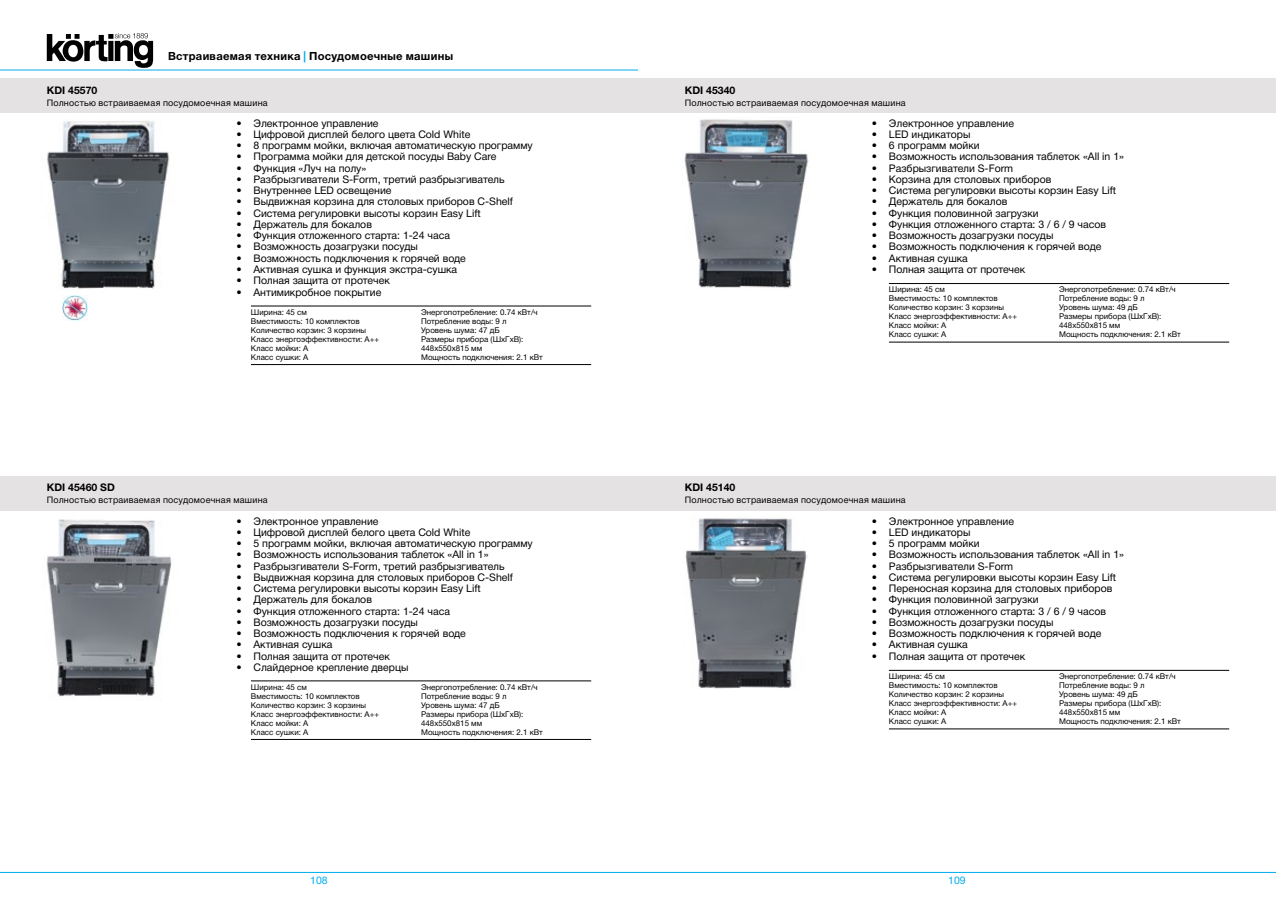
<style>
.page{position:relative;width:1276px;height:915px;background:#fff}
.page>*{position:absolute;margin:0;border:0;box-sizing:border-box;transform-origin:0 0}
.t1{font:700 11.25px "Helvetica Neue Cyr";letter-spacing:.025em;color:#000}
.t2{font:10.5px "Helvetica Neue Cyr";color:#000}
.t3{font:700 10.5px "Helvetica Neue Cyr";color:#000}
.t4{font:10.5px "Helvetica Neue Cyr";color:#00aeef}
.t5{font:9px "Helvetica Neue Cyr";letter-spacing:.025em;color:#000}
.t6{font:7.95px/9px "Helvetica Neue Cyr";color:#000}
.s1{color:#00aeef}
</style>
<div class="page">
<hr style="left:638px;top:871px;width:638px;height:1px;background:#00aeef">
<hr style="left:0;top:871px;width:638px;height:1px;background:#00aeef">
<hr style="left:0;top:70px;width:638px;height:1px;background:#00aeef">
<svg style="left:47px;top:33px;width:106px;height:35px"></svg>
<div style="left:0;top:476px;width:638px;height:34px;background:#e4e2e2"></div>
<div style="left:0;top:79px;width:638px;height:34px;background:#e4e2e2"></div>
<img style="left:47px;top:120px;width:123px;height:169px">
<img style="left:46px;top:519px;width:126px;height:181px">
<hr style="left:251px;top:680px;width:340px;height:1px;background:#000">
<hr style="left:251px;top:738px;width:340px;height:1px;background:#000">
<hr style="left:251px;top:305px;width:340px;height:1px;background:#000">
<hr style="left:251px;top:364px;width:340px;height:1px;background:#000">
<div style="left:638px;top:79px;width:638px;height:34px;background:#e4e2e2"></div>
<div style="left:638px;top:476px;width:638px;height:34px;background:#e4e2e2"></div>
<hr style="left:889px;top:283px;width:340px;height:1px;background:#000">
<hr style="left:889px;top:341px;width:340px;height:1px;background:#000">
<hr style="left:889px;top:669px;width:340px;height:1px;background:#000">
<hr style="left:889px;top:728px;width:340px;height:1px;background:#000">
<img style="left:684px;top:119px;width:125px;height:170px">
<img style="left:685px;top:518px;width:122px;height:171px">
<img style="left:63px;top:296px;width:25px;height:24px">
<p class="t1" style="left:168px;top:50px;width:286px">Встраиваемая техника <span class="s1">|</span> Посудомоечные машины</p>
<p class="t3" style="left:47px;top:84px;width:52px">KDI 45570</p>
<p class="t5" style="left:47px;top:97px;width:222px">Полностью встраиваемая посудомоечная машина</p>
<p class="t3" style="left:685px;top:84px;width:52px">KDI 45340</p>
<p class="t5" style="left:685px;top:97px;width:222px">Полностью встраиваемая посудомоечная машина</p>
<p class="t2" style="left:236px;top:117px;width:144px">• Электронное управление</p>
<p class="t2" style="left:236px;top:128px;width:235px">• Цифровой дисплей белого цвета Cold White</p>
<p class="t2" style="left:236px;top:140px;width:298px">• 8 программ мойки, включая автоматическую программу</p>
<p class="t2" style="left:236px;top:151px;width:261px">• Программа мойки для детской посуды Baby Care</p>
<p class="t2" style="left:236px;top:162px;width:131px">• Функция «Луч на полу»</p>
<p class="t2" style="left:236px;top:173px;width:270px">• Разбрызгиватели S-Form, третий разбрызгиватель</p>
<p class="t2" style="left:236px;top:185px;width:157px">• Внутреннее LED освещение</p>
<p class="t2" style="left:236px;top:196px;width:278px">• Выдвижная корзина для столовых приборов C-Shelf</p>
<p class="t2" style="left:236px;top:207px;width:246px">• Система регулировки высоты корзин Easy Lift</p>
<p class="t2" style="left:236px;top:218px;width:137px">• Держатель для бокалов</p>
<p class="t2" style="left:236px;top:230px;width:215px">• Функция отложенного старта: 1-24 часа</p>
<p class="t2" style="left:236px;top:241px;width:183px">• Возможность дозагрузки посуды</p>
<p class="t2" style="left:236px;top:252px;width:231px">• Возможность подключения к горячей воде</p>
<p class="t2" style="left:236px;top:263px;width:222px">• Активная сушка и функция экстра-сушка</p>
<p class="t2" style="left:236px;top:275px;width:155px">• Полная защита от протечек</p>
<p class="t2" style="left:236px;top:286px;width:146px">• Антимикробное покрытие</p>
<p class="t6" style="left:251px;top:307px;width:130px">Ширина: 45 см<br>Вместимость: 10 комплектов<br>Количество корзин: 3 корзины<br>Класс энергоэффективности: А++<br>Класс мойки: А<br>Класс сушки: А</p>
<p class="t6" style="left:421px;top:307px;width:123px">Энергопотребление: 0.74 кВт/ч<br>Потребление воды: 9 л<br>Уровень шума: 47 дБ<br>Размеры прибора (ШxГxВ):<br>448х550х815 мм<br>Мощность подключения: 2.1 кВт</p>
<p class="t2" style="left:872px;top:117px;width:144px">• Электронное управление</p>
<p class="t2" style="left:872px;top:128px;width:100px">• LED индикаторы</p>
<p class="t2" style="left:872px;top:140px;width:109px">• 6 программ мойки</p>
<p class="t2" style="left:872px;top:151px;width:254px">• Возможность использования таблеток «All in 1»</p>
<p class="t2" style="left:872px;top:162px;width:143px">• Разбрызгиватели S-Form</p>
<p class="t2" style="left:872px;top:173px;width:181px">• Корзина для столовых приборов</p>
<p class="t2" style="left:872px;top:185px;width:246px">• Система регулировки высоты корзин Easy Lift</p>
<p class="t2" style="left:872px;top:196px;width:137px">• Держатель для бокалов</p>
<p class="t2" style="left:872px;top:207px;width:168px">• Функция половинной загрузки</p>
<p class="t2" style="left:872px;top:218px;width:236px">• Функция отложенного старта: 3 / 6 / 9 часов</p>
<p class="t2" style="left:872px;top:230px;width:183px">• Возможность дозагрузки посуды</p>
<p class="t2" style="left:872px;top:241px;width:231px">• Возможность подключения к горячей воде</p>
<p class="t2" style="left:872px;top:252px;width:97px">• Активная сушка</p>
<p class="t2" style="left:872px;top:263px;width:155px">• Полная защита от протечек</p>
<p class="t6" style="left:889px;top:285px;width:130px">Ширина: 45 см<br>Вместимость: 10 комплектов<br>Количество корзин: 3 корзины<br>Класс энергоэффективности: А++<br>Класс мойки: А<br>Класс сушки: А</p>
<p class="t6" style="left:1059px;top:285px;width:123px">Энергопотребление: 0.74 кВт/ч<br>Потребление воды: 9 л<br>Уровень шума: 49 дБ<br>Размеры прибора (ШxГxВ):<br>448х550х815 мм<br>Мощность подключения: 2.1 кВт</p>
<p class="t3" style="left:47px;top:481px;width:70px">KDI 45460 SD</p>
<p class="t5" style="left:47px;top:495px;width:222px">Полностью встраиваемая посудомоечная машина</p>
<p class="t3" style="left:685px;top:481px;width:52px">KDI 45140</p>
<p class="t5" style="left:685px;top:495px;width:222px">Полностью встраиваемая посудомоечная машина</p>
<p class="t2" style="left:236px;top:515px;width:144px">• Электронное управление</p>
<p class="t2" style="left:236px;top:526px;width:235px">• Цифровой дисплей белого цвета Cold White</p>
<p class="t2" style="left:236px;top:537px;width:298px">• 5 программ мойки, включая автоматическую программу</p>
<p class="t2" style="left:236px;top:548px;width:254px">• Возможность использования таблеток «All in 1»</p>
<p class="t2" style="left:236px;top:560px;width:270px">• Разбрызгиватели S-Form, третий разбрызгиватель</p>
<p class="t2" style="left:236px;top:571px;width:278px">• Выдвижная корзина для столовых приборов C-Shelf</p>
<p class="t2" style="left:236px;top:582px;width:246px">• Система регулировки высоты корзин Easy Lift</p>
<p class="t2" style="left:236px;top:593px;width:137px">• Держатель для бокалов</p>
<p class="t2" style="left:236px;top:605px;width:215px">• Функция отложенного старта: 1-24 часа</p>
<p class="t2" style="left:236px;top:616px;width:183px">• Возможность дозагрузки посуды</p>
<p class="t2" style="left:236px;top:627px;width:231px">• Возможность подключения к горячей воде</p>
<p class="t2" style="left:236px;top:638px;width:97px">• Активная сушка</p>
<p class="t2" style="left:236px;top:650px;width:155px">• Полная защита от протечек</p>
<p class="t2" style="left:236px;top:661px;width:173px">• Слайдерное крепление дверцы</p>
<p class="t6" style="left:251px;top:682px;width:130px">Ширина: 45 см<br>Вместимость: 10 комплектов<br>Количество корзин: 3 корзины<br>Класс энергоэффективности: А++<br>Класс мойки: А<br>Класс сушки: А</p>
<p class="t6" style="left:421px;top:682px;width:123px">Энергопотребление: 0.74 кВт/ч<br>Потребление воды: 9 л<br>Уровень шума: 47 дБ<br>Размеры прибора (ШxГxВ):<br>448х550х815 мм<br>Мощность подключения: 2.1 кВт</p>
<p class="t2" style="left:872px;top:515px;width:144px">• Электронное управление</p>
<p class="t2" style="left:872px;top:526px;width:100px">• LED индикаторы</p>
<p class="t2" style="left:872px;top:537px;width:109px">• 5 программ мойки</p>
<p class="t2" style="left:872px;top:548px;width:254px">• Возможность использования таблеток «All in 1»</p>
<p class="t2" style="left:872px;top:560px;width:143px">• Разбрызгиватели S-Form</p>
<p class="t2" style="left:872px;top:571px;width:246px">• Система регулировки высоты корзин Easy Lift</p>
<p class="t2" style="left:872px;top:582px;width:242px">• Переносная корзина для столовых приборов</p>
<p class="t2" style="left:872px;top:593px;width:168px">• Функция половинной загрузки</p>
<p class="t2" style="left:872px;top:605px;width:236px">• Функция отложенного старта: 3 / 6 / 9 часов</p>
<p class="t2" style="left:872px;top:616px;width:183px">• Возможность дозагрузки посуды</p>
<p class="t2" style="left:872px;top:627px;width:231px">• Возможность подключения к горячей воде</p>
<p class="t2" style="left:872px;top:638px;width:97px">• Активная сушка</p>
<p class="t2" style="left:872px;top:650px;width:155px">• Полная защита от протечек</p>
<p class="t6" style="left:889px;top:671px;width:130px">Ширина: 45 см<br>Вместимость: 10 комплектов<br>Количество корзин: 2 корзины<br>Класс энергоэффективности: А++<br>Класс мойки: А<br>Класс сушки: А</p>
<p class="t6" style="left:1059px;top:671px;width:123px">Энергопотребление: 0.74 кВт/ч<br>Потребление воды: 9 л<br>Уровень шума: 49 дБ<br>Размеры прибора (ШxГxВ):<br>448х550х815 мм<br>Мощность подключения: 2.1 кВт</p>
<p class="t4" style="left:310px;top:874px;width:19px">108</p>
<p class="t4" style="left:948px;top:874px;width:19px">109</p>
</div>
